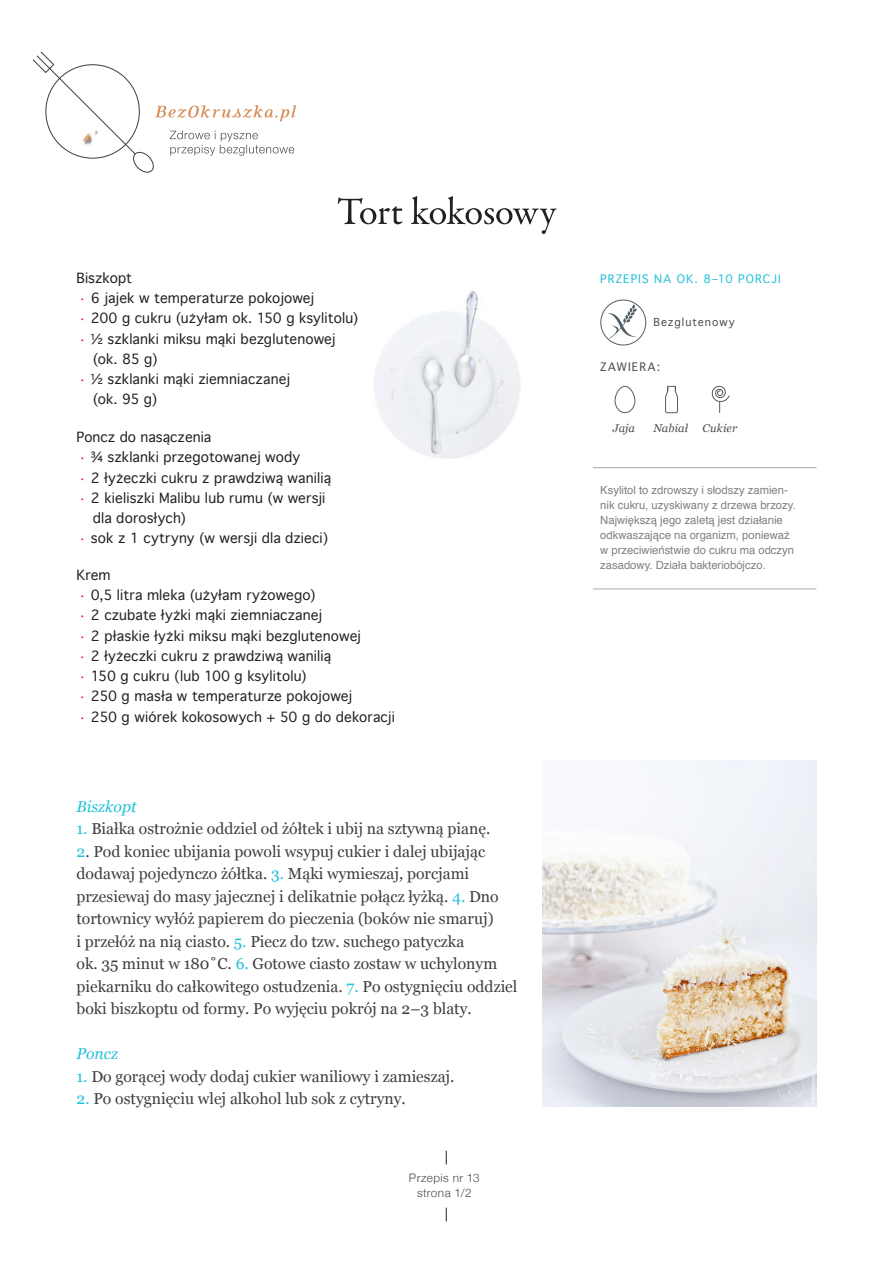
<style>
.page{position:relative;width:893px;height:1263px;background:#fff}
.page>*{position:absolute;margin:0;border:0;box-sizing:border-box;transform-origin:0 0}
.t1{font:15.75px/22.5px "Georgia";color:#3e3e3f}
.t2{font:italic 15.75px "Georgia";color:#24c1da}
.Bez_okruszka_bullitl{font:13.5px/20.2px "Geneva";letter-spacing:.01em;color:#231f20}
.t3{font:300 11.7px "Helvetica Neue";letter-spacing:.04em;color:#4b4c4d}
.t4{font:11.25px/15px "Helvetica";color:#7e8083}
.Bez_okruszka_porcja{font:11.25px "Geneva";letter-spacing:.095em;color:#24c1da}
.Bez_okruszka_porcja-2{font:italic 11.25px "Georgia";letter-spacing:.01em;color:#4b4c4d}
.Bez_okruszka_porcja-3{font:11.25px "Geneva";letter-spacing:.09em;color:#4b4c4d}
.Bez_okruszka_porcja-4{font:10.5px "Geneva";letter-spacing:.095em;color:#4b4c4d}
.s1{font-family:"Georgia";color:#ed028c}
.s2{color:#24c1da}
</style>
<div class="page">
<svg style="left:32px;top:51px;width:264px;height:122px"></svg>
<svg style="left:338px;top:196px;width:219px;height:38px"></svg>
<div style="left:600px;top:300px;width:46px;height:45px;border:1px solid #525e65;border-radius:50%"></div>
<svg style="left:607px;top:304px;width:31px;height:36px"></svg>
<svg style="left:614px;top:385px;width:22px;height:29px"></svg>
<svg style="left:665px;top:386px;width:13px;height:27px"></svg>
<svg style="left:711px;top:385px;width:19px;height:28px"></svg>
<img style="left:374px;top:291px;width:146px;height:168px">
<img style="left:542px;top:761px;width:274px;height:346px">
<svg style="left:446px;top:1151px;width:1px;height:13px"></svg>
<svg style="left:446px;top:1208px;width:1px;height:13px"></svg>
<hr style="left:593px;top:467px;width:223px;height:1px;background:#a8a9ad">
<hr style="left:593px;top:588px;width:223px;height:1px;background:#a8a9ad">
<p class="Bez_okruszka_bullitl" style="left:77px;top:267px;width:57px">Biszkopt</p>
<p class="Bez_okruszka_bullitl" style="left:80px;top:288px;width:235px"><span class="s1">·</span> 6 jajek w temperaturze pokojowej</p>
<p class="Bez_okruszka_bullitl" style="left:80px;top:308px;width:280px"><span class="s1">·</span> 200 g cukru (użyłam ok. 150 g ksylitolu)</p>
<p class="Bez_okruszka_bullitl" style="left:93px;top:328px;width:244px;text-indent:-12px"><span class="s1">·</span> ½ szklanki miksu mąki bezglutenowej (ok. 85 g)</p>
<p class="Bez_okruszka_bullitl" style="left:93px;top:369px;width:199px;text-indent:-12px"><span class="s1">·</span> ½ szklanki mąki ziemniaczanej (ok. 95 g)</p>
<p class="Bez_okruszka_bullitl" style="left:77px;top:427px;width:136px">Poncz do nasączenia</p>
<p class="Bez_okruszka_bullitl" style="left:80px;top:447px;width:221px"><span class="s1">·</span> ¾ szklanki przegotowanej wody</p>
<p class="Bez_okruszka_bullitl" style="left:80px;top:467px;width:252px"><span class="s1">·</span> 2 łyżeczki cukru z prawdziwą wanilią</p>
<p class="Bez_okruszka_bullitl" style="left:93px;top:488px;width:234px;text-indent:-12px"><span class="s1">·</span> 2 kieliszki Malibu lub rumu (w wersji dla dorosłych)</p>
<p class="Bez_okruszka_bullitl" style="left:80px;top:528px;width:250px"><span class="s1">·</span> sok z 1 cytryny (w wersji dla dzieci)</p>
<p class="Bez_okruszka_bullitl" style="left:77px;top:564px;width:36px">Krem</p>
<p class="Bez_okruszka_bullitl" style="left:80px;top:585px;width:237px"><span class="s1">·</span> 0,5 litra mleka (użyłam ryżowego)</p>
<p class="Bez_okruszka_bullitl" style="left:80px;top:605px;width:243px"><span class="s1">·</span> 2 czubate łyżki mąki ziemniaczanej</p>
<p class="Bez_okruszka_bullitl" style="left:80px;top:625px;width:282px"><span class="s1">·</span> 2 płaskie łyżki miksu mąki bezglutenowej</p>
<p class="Bez_okruszka_bullitl" style="left:80px;top:645px;width:252px"><span class="s1">·</span> 2 łyżeczki cukru z prawdziwą wanilią</p>
<p class="Bez_okruszka_bullitl" style="left:80px;top:666px;width:228px"><span class="s1">·</span> 150 g cukru (lub 100 g ksylitolu)</p>
<p class="Bez_okruszka_bullitl" style="left:80px;top:686px;width:273px"><span class="s1">·</span> 250 g masła w temperaturze pokojowej</p>
<p class="Bez_okruszka_bullitl" style="left:80px;top:706px;width:316px"><span class="s1">·</span> 250 g wiórek kokosowych + 50 g do dekoracji</p>
<p class="t2" style="left:77px;top:795px;width:62px">Biszkopt</p>
<p class="t1" style="left:77px;top:817px;width:415px"><span class="s2">1.</span> Białka ostrożnie oddziel od żółtek i ubij na sztywną pianę.</p>
<p class="t1" style="left:77px;top:840px;width:442px"><span class="s2">2</span>. Pod koniec ubijania powoli wsypuj cukier i dalej ubijając dodawaj pojedynczo żółtka. <span class="s2">3.</span> Mąki wymieszaj, porcjami przesiewaj do masy jajecznej i delikatnie połącz łyżką. <span class="s2">4.</span> Dno tortownicy wyłóż papierem do pieczenia (boków nie smaruj)<br>i przełóż na nią ciasto. <span class="s2">5.</span> Piecz do tzw. suchego patyczka<br>ok. 35 minut w 180˚C. <span class="s2">6.</span> Gotowe ciasto zostaw w uchylonym piekarniku do całkowitego ostudzenia. <span class="s2">7.</span> Po ostygnięciu oddziel boki biszkoptu od formy. Po wyjęciu pokrój na 2–3 blaty.</p>
<p class="t2" style="left:77px;top:1042px;width:43px">Poncz</p>
<p class="t1" style="left:77px;top:1065px;width:379px"><span class="s2">1.</span> Do gorącej wody dodaj cukier waniliowy i zamieszaj.</p>
<p class="t1" style="left:77px;top:1087px;width:331px"><span class="s2">2.</span> Po ostygnięciu wlej alkohol lub sok z cytryny.</p>
<p class="t3" style="left:409px;top:1169px;width:72px">Przepis nr 13</p>
<p class="t3" style="left:417px;top:1183px;width:56px">strona 1/2</p>
<p class="Bez_okruszka_porcja" style="left:600px;top:269px;width:182px">PRZEPIS NA OK. 8–10 PORCJI</p>
<p class="Bez_okruszka_porcja-4" style="left:653px;top:313px;width:83px">Bezglutenowy</p>
<p class="Bez_okruszka_porcja-3" style="left:600px;top:358px;width:61px">ZAWIERA:</p>
<p class="Bez_okruszka_porcja-2" style="left:613px;top:420px;width:23px">Jaja</p>
<p class="Bez_okruszka_porcja-2" style="left:653px;top:420px;width:36px">Nabiał</p>
<p class="Bez_okruszka_porcja-2" style="left:702px;top:420px;width:36px">Cukier</p>
<p class="t4" style="left:600px;top:483px;width:197px">Ksylitol to zdrowszy i słodszy zamien&shy;nik cukru, uzyskiwany z drzewa brzozy.<br>Największą jego zaletą jest działanie odkwaszające na organizm, ponieważ w przeciwieństwie do cukru ma odczyn zasadowy. Działa bakteriobójczo.</p>
</div>
